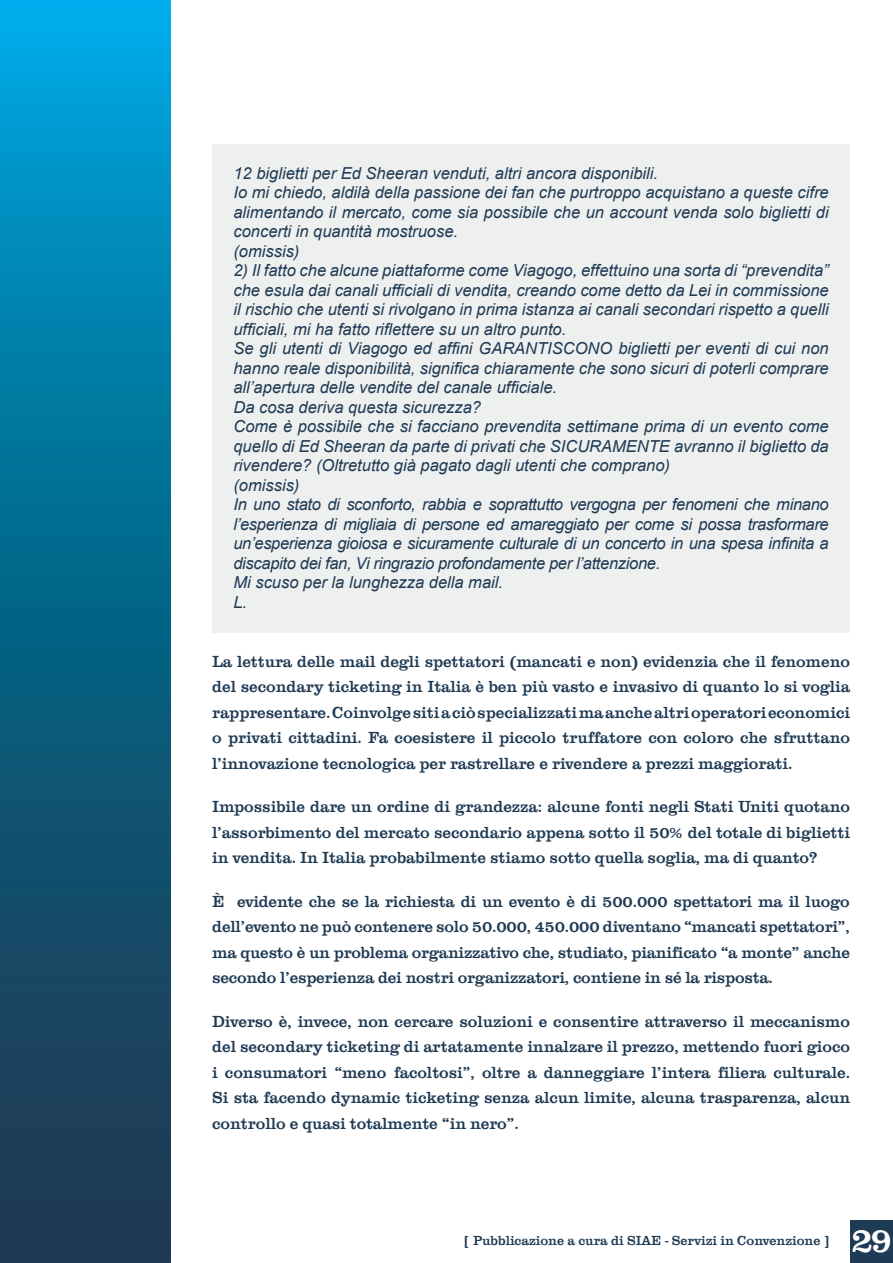
<style>
.page{position:relative;width:893px;height:1263px;background:#fff}
.page>*{position:absolute;margin:0;border:0;box-sizing:border-box;transform-origin:0 0}
.t1{font:500 36px "Clarendon T";color:#fff}
.t2{font:italic 16.5px/19.5px "Arial";color:#1e3a54;text-align:justify}
.t3{font:500 16.5px/25.5px "Clarendon T";color:#1e3a54;text-align:justify}
.t4{font:500 13.5px "Clarendon T";color:#1e3a54}
</style>
<div class="page">
<div style="left:850px;top:1220px;width:43px;height:43px;background:#1e3a54"></div>
<div style="left:212px;top:145px;width:638px;height:488px;background:#eeefef"></div>
<svg style="left:0;top:0;width:170px;height:1263px;background:#0a688d"></svg>
<p class="t2" style="left:233px;top:164px;width:426px">12 biglietti per Ed Sheeran venduti, altri ancora disponibili.</p>
<p class="t2" style="left:233px;top:183px;width:597px">Io mi chiedo, aldilà della passione dei fan che purtroppo acquistano a queste cifre alimentando il mercato, come sia possibile che un account venda solo biglietti di concerti in quantità mostruose.</p>
<p class="t2" style="left:233px;top:242px;width:67px">(omissis)</p>
<p class="t2" style="left:233px;top:261px;width:597px">2) Il fatto che alcune piattaforme come Viagogo, effettuino una sorta di “prevendita” che esula dai canali ufficiali di vendita, creando come detto da Lei in commissione il rischio che utenti si rivolgano in prima istanza ai canali secondari rispetto a quelli ufficiali, mi ha fatto riflettere su un altro punto.</p>
<p class="t2" style="left:233px;top:339px;width:597px">Se gli utenti di Viagogo ed affini GARANTISCONO biglietti per eventi di cui non hanno reale disponibilità, significa chiaramente che sono sicuri di poterli comprare all’apertura delle vendite del canale ufficiale.</p>
<p class="t2" style="left:233px;top:398px;width:249px">Da cosa deriva questa sicurezza?</p>
<p class="t2" style="left:233px;top:417px;width:597px">Come è possibile che si facciano prevendita settimane prima di un evento come quello di Ed Sheeran da parte di privati che SICURAMENTE avranno il biglietto da rivendere? (Oltretutto già pagato dagli utenti che comprano)</p>
<p class="t2" style="left:233px;top:476px;width:67px">(omissis)</p>
<p class="t2" style="left:233px;top:495px;width:597px">In uno stato di sconforto, rabbia e soprattutto vergogna per fenomeni che minano l’esperienza di migliaia di persone ed amareggiato per come si possa trasformare un’esperienza gioiosa e sicuramente culturale di un concerto in una spesa infinita a discapito dei fan, Vi ringrazio profondamente per l’attenzione.</p>
<p class="t2" style="left:233px;top:573px;width:271px">Mi scuso per la lunghezza della mail.</p>
<p class="t2" style="left:233px;top:593px;width:15px">L.</p>
<p class="t3" style="left:212px;top:648px;width:639px">La lettura delle mail degli spettatori (mancati e non) evidenzia che il fenomeno del secondary ticketing in Italia è ben più vasto e invasivo di quanto lo si voglia rappresentare. Coinvolge siti a ciò specializzati ma anche altri operatori economici o privati cittadini. Fa coesistere il piccolo truffatore con coloro che sfruttano l’innovazione tecnologica per rastrellare e rivendere a prezzi maggiorati.</p>
<p class="t3" style="left:212px;top:794px;width:639px">Impossibile dare un ordine di grandezza: alcune fonti negli Stati Uniti quotano l’assorbimento del mercato secondario appena sotto il 50% del totale di biglietti in vendita. In Italia probabilmente stiamo sotto quella soglia, ma di quanto?</p>
<p class="t3" style="left:212px;top:888px;width:639px">È evidente che se la richiesta di un evento è di 500.000 spettatori ma il luogo dell’evento ne può contenere solo 50.000, 450.000 diventano “mancati spettatori”, ma questo è un problema organizzativo che, studiato, pianificato “a monte” anche secondo l’esperienza dei nostri organizzatori, contiene in sé la risposta.</p>
<p class="t3" style="left:212px;top:1008px;width:639px">Diverso è, invece, non cercare soluzioni e consentire attraverso il meccanismo del secondary ticketing di artatamente innalzare il prezzo, mettendo fuori gioco i consumatori “meno facoltosi”, oltre a danneggiare l’intera filiera culturale.<br>Si sta facendo dynamic ticketing senza alcun limite, alcuna trasparenza, alcun controllo e quasi totalmente “in nero”.</p>
<p class="t4" style="left:464px;top:1233px;width:366px">[ Pubblicazione a cura di SIAE - Servizi in Convenzione ]</p>
<p class="t1" style="left:851px;top:1220px;width:43px">29</p>
</div>
